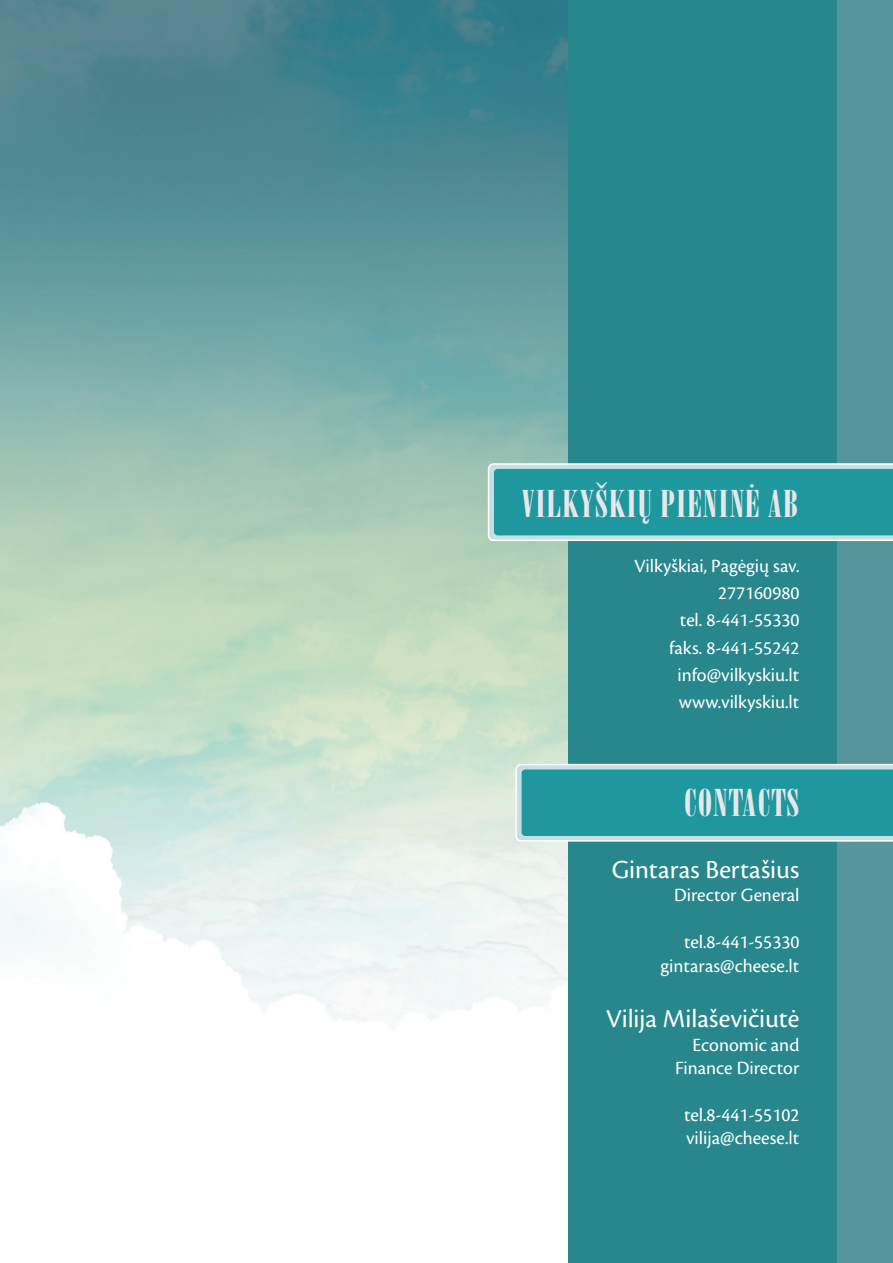
<style>
.page{position:relative;width:893px;height:1263px;background:#fff}
.page>*{position:absolute;margin:0;border:0;box-sizing:border-box;transform-origin:0 0}
.t1{font:37.5px "Bodoni Std Poster Compressed";letter-spacing:.025em;color:#e6e7e9}
.t2{font:27px "Cronos Pro";color:#fff}
.t3{font:19.5px/27px "Cronos Pro";color:#fff;text-align:right}
</style>
<div class="page">
<img style="left:0;top:0;width:568px;height:1021px">
<div style="left:832px;top:0;width:61px;height:1263px;background:#54969c"></div>
<div style="left:568px;top:0;width:268px;height:1263px;background:#27878d"></div>
<svg style="left:488px;top:463px;width:405px;height:78px;background:#3aa3aa"></svg>
<svg style="left:515px;top:764px;width:378px;height:78px;background:#3ba4ab"></svg>
<h1 class="t1" style="left:522px;top:482px;width:29px">VILKYŠKI</h1>
<h1 class="t1" style="left:638px;top:482px;width:38px">U PIENINE</h1>
<h1 class="t1" style="left:768px;top:482px;width:32px">AB</h1>
<h1 class="t1" style="left:748px;top:475px;width:10px">˙</h1>
<h1 class="t1" style="left:641px;top:482px;width:10px">˛</h1>
<p class="t3" style="left:634px;top:553px;width:167px">Vilkyškiai, Pagėgių sav.<br>277160980<br>tel. 8-441-55330<br>faks. 8-441-55242 info@vilkyskiu.lt www.vilkyskiu.lt</p>
<h1 class="t1" style="left:684px;top:780px;width:45px">CONTACT</h1>
<h1 class="t1" style="left:787px;top:780px;width:14px">S</h1>
<h2 class="t2" style="left:612px;top:854px;width:189px">Gintaras Bertašius</h2>
<p class="t3" style="left:674px;top:882px;width:127px">Director General</p>
<p class="t3" style="left:661px;top:930px;width:140px;line-height:23.4px">tel.8-441-55330 gintaras@cheese.lt</p>
<h2 class="t2" style="left:606px;top:1003px;width:195px">Vilija Milaševičiutė</h2>
<p class="t3" style="left:675px;top:1033px;width:126px;line-height:23.4px">Economic and<br>Finance Director</p>
<p class="t3" style="left:684px;top:1103px;width:117px;line-height:23.4px;text-align:left">tel.8-441-55102 vilija@cheese.lt</p>
</div>
